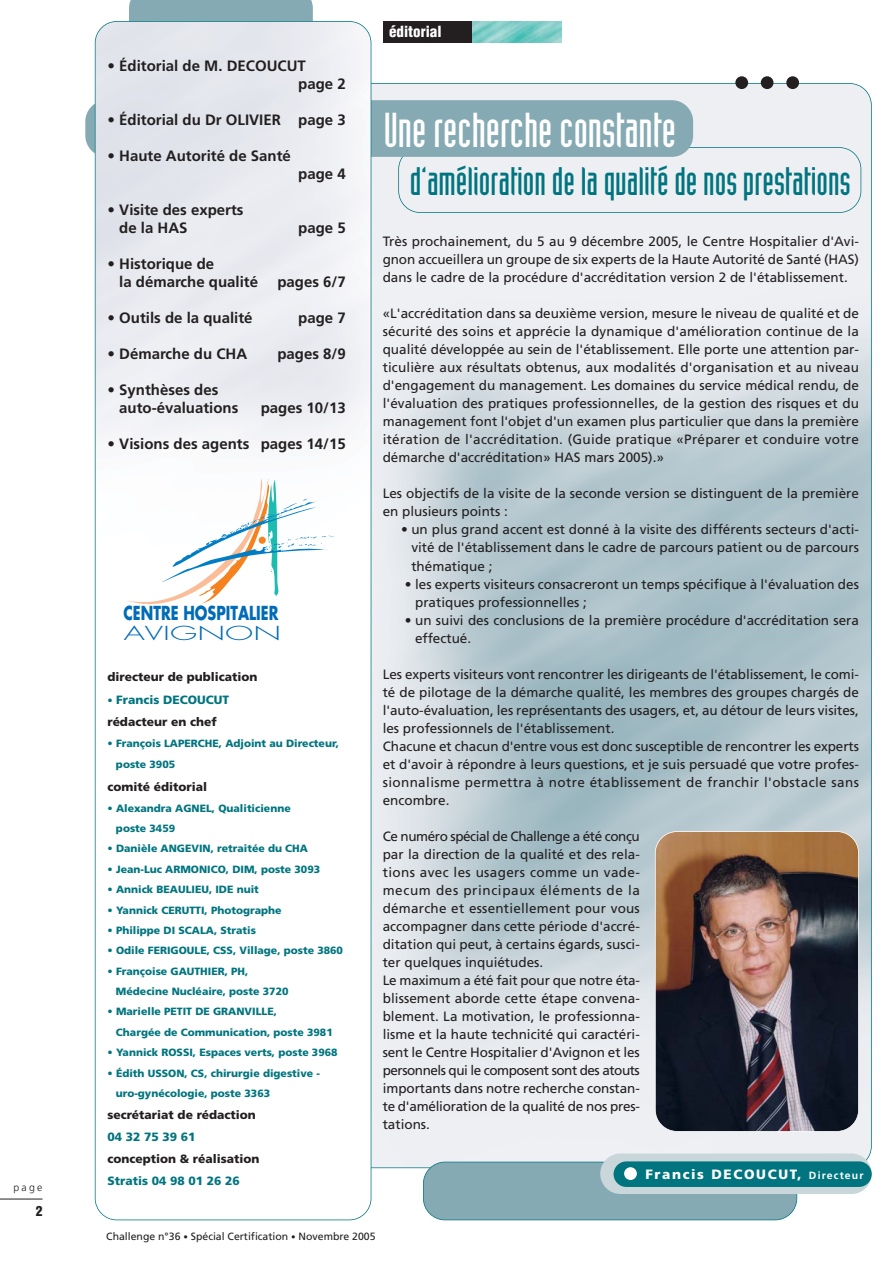
<style>
.page{position:relative;width:893px;height:1263px;background:#fff}
.page>*{position:absolute;margin:0;border:0;box-sizing:border-box;transform-origin:0 0}
.t1{font:48px "Industria Solid";color:#fff}
.t2{font:39px "Industria Solid";color:#00757f}
.t3{font:700 18.75px/19.5px "Futura";color:#006bb6;scale:.76 1}
.t4{font:700 15px/18px "Frutiger LT Std";color:#231f20}
.t5{font:900 condensed 15px "Helvetica";color:#fff}
.t6{font:13.5px/18px "Frutiger LT Std";color:#231f20}
.t7{font:900 13.5px "Frutiger LT Std";letter-spacing:.12em;color:#fff}
.t8{font:900 condensed 13.5px "Helvetica";color:#231f20}
.t9{font:900 12px/22.2px "Frutiger LT Std";color:#231f20}
.t10{font:900 12px/22.2px "Frutiger LT Std";color:#00757f}
.t11{font:900 10.5px/20.4px "Frutiger LT Std";color:#00757f}
.t12{font:10.5px "Frutiger LT Std";color:#231f20}
.t13{font:300 10.5px "Frutiger LT Std";color:#231f20}
.s1{font-weight:300}
.s2{font-size:10.5px}
.s3{color:#231f20}
.s4{color:#00757f}
.s5{font-weight:700;font-size:10.5px}
.s6{font-size:9px}
</style>
<div class="page">
<div style="left:124px;top:84px;width:747px;height:1084px;background:#eeeff3;border-radius:22px"></div>
<img style="left:371px;top:276px;width:500px;height:889px">
<div style="left:398px;top:147px;width:463px;height:66px;border:2px solid #00757f;border-radius:22px"></div>
<div style="left:423px;top:1162px;width:374px;height:58px;background:#86aab3;border-radius:22px"></div>
<div style="left:423px;top:1162px;width:374px;height:58px;border:2px solid #00757f;border-radius:22px"></div>
<div style="left:85px;top:100px;width:608px;height:57px;background:#86aab3;border-radius:21px"></div>
<div style="left:95px;top:21px;width:276px;height:1199px;background:#fff;border-radius:22px"></div>
<img style="left:95px;top:21px;width:276px;height:419px">
<div style="left:95px;top:21px;width:276px;height:1199px;border:2px solid #00757f;border-radius:22px"></div>
<svg style="left:127px;top:479px;width:207px;height:126px"></svg>
<div style="left:259px;top:537px;width:7px;height:7px;background:#f5821f;border-radius:50%"></div>
<div style="left:600px;top:1153px;width:272px;height:41px;background:#c9d6da;border-radius:20px"></div>
<div style="left:614px;top:1161px;width:258px;height:26px;background:#00757f;border-radius:13px"></div>
<div style="left:624px;top:1167px;width:13px;height:13px;background:#fff;border-radius:50%"></div>
<div style="left:735px;top:76px;width:13px;height:13px;background:#231f20;border-radius:50%"></div>
<div style="left:761px;top:76px;width:12px;height:13px;background:#231f20;border-radius:50%"></div>
<div style="left:786px;top:76px;width:13px;height:13px;background:#231f20;border-radius:50%"></div>
<img style="left:655px;top:831px;width:204px;height:300px;border-radius:22px">
<div style="left:655px;top:831px;width:204px;height:301px;border:2px solid #fff;border-radius:22px"></div>
<hr style="left:0;top:1199px;width:43px;height:1px;background:#231f20">
<div style="left:383px;top:21px;width:178px;height:21px;background:#231f20"></div>
<img style="left:472px;top:21px;width:89px;height:21px">
<p class="t13" style="left:13px;top:1182px;width:31px">page</p>
<p class="t8" style="left:36px;top:1205px;width:8px">2</p>
<p class="t4" style="left:298px;top:59px;width:49px;text-indent:-191px">• Éditorial de M. DECOUCUT<br>page 2</p>
<p class="t4" style="left:108px;top:113px;width:240px">• Éditorial du Dr OLIVIER page 3</p>
<p class="t4" style="left:108px;top:149px;width:185px">• Haute Autorité de Santé</p>
<p class="t4" style="left:298px;top:167px;width:49px">page 4</p>
<p class="t4" style="left:119px;top:203px;width:126px;text-indent:-12px">• Visite des experts de la HAS</p>
<p class="t4" style="left:298px;top:221px;width:49px">page 5</p>
<p class="t4" style="left:119px;top:257px;width:140px;text-indent:-12px">• Historique de<br>la démarche qualité</p>
<p class="t4" style="left:277px;top:275px;width:70px">pages 6/7</p>
<p class="t4" style="left:108px;top:311px;width:147px">• Outils de la qualité</p>
<p class="t4" style="left:298px;top:311px;width:49px">page 7</p>
<p class="t4" style="left:108px;top:347px;width:141px">• Démarche du CHA</p>
<p class="t4" style="left:277px;top:347px;width:70px">pages 8/9</p>
<p class="t4" style="left:119px;top:383px;width:121px;text-indent:-12px">• Synthèses des auto-évaluations</p>
<p class="t4" style="left:261px;top:401px;width:87px">pages 10/13</p>
<p class="t4" style="left:108px;top:437px;width:240px">• Visions des agents pages 14/15</p>
<p class="t3" style="left:124px;top:605px;width:209px">CENTRE HOSPITALIER<br><span class="s1">AVIGNON</span></p>
<p class="t9" style="left:108px;top:667px;width:151px">directeur de publication</p>
<p class="t10" style="left:108px;top:690px;width:123px"><span class="s2">•</span> Francis DECOUCUT <span class="s3">rédacteur en chef</span></p>
<p class="t11" style="left:116px;top:734px;width:224px;line-height:21.5px;text-indent:-8px">• François LAPERCHE, Adjoint au Directeur, poste 3905</p>
<p class="t9" style="left:108px;top:777px;width:101px">comité éditorial</p>
<p class="t11" style="left:116px;top:799px;width:176px;text-indent:-8px">• Alexandra AGNEL, Qualiticienne poste 3459</p>
<p class="t11" style="left:108px;top:840px;width:202px">• Danièle ANGEVIN, retraitée du CHA</p>
<p class="t11" style="left:108px;top:860px;width:214px">• Jean-Luc ARMONICO, DIM, poste 3093</p>
<p class="t11" style="left:108px;top:880px;width:153px">• Annick BEAULIEU, IDE nuit</p>
<p class="t11" style="left:108px;top:901px;width:176px">• Yannick CERUTTI, Photographe</p>
<p class="t11" style="left:108px;top:921px;width:150px">• Philippe DI SCALA, Stratis</p>
<p class="t11" style="left:108px;top:941px;width:237px">• Odile FERIGOULE, CSS, Village, poste 3860</p>
<p class="t11" style="left:116px;top:962px;width:174px;text-indent:-8px">• Françoise GAUTHIER, PH,<br>Médecine Nucléaire, poste 3720</p>
<p class="t11" style="left:116px;top:1003px;width:218px;text-indent:-8px">• Marielle PETIT DE GRANVILLE,<br>Chargée de Communication, poste 3981</p>
<p class="t11" style="left:108px;top:1043px;width:232px">• Yannick ROSSI, Espaces verts, poste 3968</p>
<p class="t11" style="left:116px;top:1064px;width:205px;text-indent:-8px">• Édith USSON, CS, chirurgie digestive - uro-gynécologie, poste 3363</p>
<p class="t9" style="left:108px;top:1104px;width:153px">secrétariat de rédaction<br><span class="s4">04 32 75 39 61 </span>conception &amp; réalisation<br><span class="s4">Stratis 04 98 01 26 26</span></p>
<p class="t5" style="left:389px;top:25px;width:54px">éditorial</p>
<p class="t1" style="left:384px;top:113px;width:294px">Une recherche constante</p>
<p class="t2" style="left:410px;top:167px;width:442px">d’amélioration de la qualité de nos prestations</p>
<p class="t6" style="left:383px;top:233px;width:478px;text-align:justify">Très prochainement, du 5 au 9 décembre 2005, le Centre Hospitalier d'Avi&shy;gnon accueillera un groupe de six experts de la Haute Autorité de Santé (HAS) dans le cadre de la procédure d'accréditation version 2 de l'établissement.</p>
<p class="t6" style="left:383px;top:305px;width:478px;text-align:justify">«L'accréditation dans sa deuxième version, mesure le niveau de qualité et de sécurité des soins et apprécie la dynamique d'amélioration continue de la qualité développée au sein de l'établissement. Elle porte une attention par&shy;ticulière aux résultats obtenus, aux modalités d'organisation et au niveau d'engagement du management. Les domaines du service médical rendu, de l'évaluation des pratiques professionnelles, de la gestion des risques et du management font l'objet d'un examen plus particulier que dans la première itération de l'accréditation. (Guide pratique «Préparer et conduire votre démarche d'accréditation» HAS mars 2005).»</p>
<p class="t6" style="left:383px;top:485px;width:478px">Les objectifs de la visite de la seconde version se distinguent de la première en plusieurs points :</p>
<p class="t6" style="left:411px;top:521px;width:449px;text-align:justify;text-indent:-10px">• un plus grand accent est donné à la visite des différents secteurs d'acti&shy;vité de l'établissement dans le cadre de parcours patient ou de parcours thématique ;</p>
<p class="t6" style="left:415px;top:575px;width:445px;text-indent:-10px">• les experts visiteurs consacreront un temps spécifique à l'évaluation des pratiques professionnelles ;</p>
<p class="t6" style="left:415px;top:611px;width:445px;text-indent:-10px">• un suivi des conclusions de la première procédure d'accréditation sera effectué.</p>
<p class="t6" style="left:383px;top:665px;width:478px">Les experts visiteurs vont rencontrer les dirigeants de l'établissement, le comi&shy;té de pilotage de la démarche qualité, les membres des groupes chargés de l'auto-évaluation, les représentants des usagers, et, au détour de leurs visites, les professionnels de l'établissement.<br>Chacune et chacun d'entre vous est donc susceptible de rencontrer les experts et d'avoir à répondre à leurs questions, et je suis persuadé que votre profes&shy;sionnalisme permettra à notre établissement de franchir l'obstacle sans encombre.</p>
<p class="t6" style="left:383px;top:827px;width:259px">Ce numéro spécial de Challenge a été conçu par la direction de la qualité et des rela&shy;tions avec les usagers comme un vade&shy;mecum des principaux éléments de la démarche et essentiellement pour vous accompagner dans cette période d'accré&shy;ditation qui peut, à certains égards, susci&shy;ter quelques inquiétudes.<br>Le maximum a été fait pour que notre éta&shy;blissement aborde cette étape convena&shy;blement. La motivation, le professionna&shy;lisme et la haute technicité qui caractéri&shy;sent le Centre Hospitalier d'Avignon et les personnels qui le composent sont des atouts importants dans notre recherche constan&shy;te d'amélioration de la qualité de nos pres&shy;tations.</p>
<p class="t7" style="left:645px;top:1170px;width:220px">Francis DECOUCUT, <span class="s5">Directeur</span></p>
<p class="t12" style="left:106px;top:1231px;width:271px">Challenge n°36 <span class="s6">•</span> Spécial Certification <span class="s6">•</span> Novembre 2005</p>
</div>
